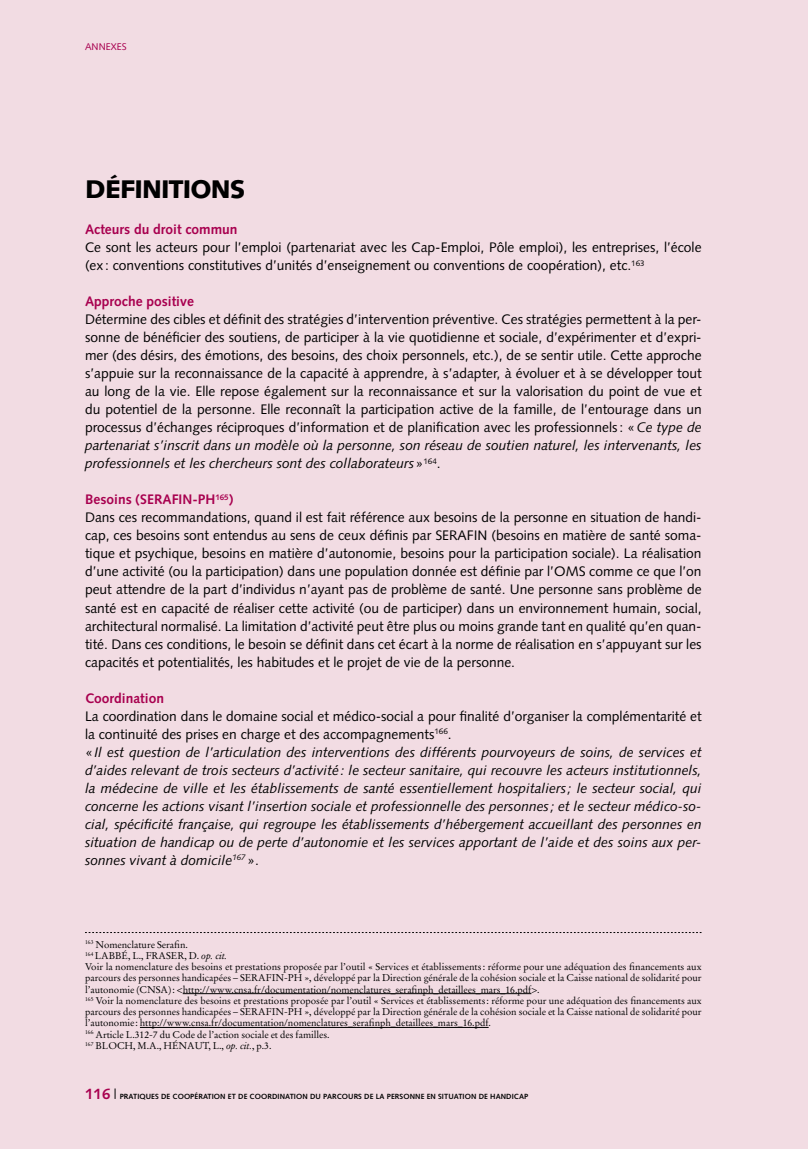
<style>
.page{position:relative;width:808px;height:1149px;background:#fff}
.page>*{position:absolute;margin:0;border:0;box-sizing:border-box;transform-origin:0 0}
.t1{font:900 25.5px "Syntax LT Std";letter-spacing:-.03em;color:#000}
.t2{font:13.8px/18px "Syntax LT Std";color:#000}
.t3{font:italic 13.8px/18px "Syntax LT Std";color:#000}
.t4{font:700 13.8px "Syntax LT Std";color:#a8004f}
.t5{font:9.75px/11.2px "Stempel Garamond LT Std";letter-spacing:-.005em;color:#000}
.t6{font:9.75px "Syntax LT Std";letter-spacing:.01em;color:#a8004f}
.t7{font:700 7.5px "Syntax LT Std";letter-spacing:.01em;color:#000}
.s1{font-style:italic}
.s2{font-weight:700;color:#a8004f}
.s3{font-style:normal}
.s4{font-size:15px;color:#a8004f}
</style>
<div class="page">
<div style="left:0;top:0;width:808px;height:1148px;background:#f2dce3"></div>
<hr style="left:183px;top:993px;width:348px;height:1px;background:#000">
<hr style="left:140px;top:1026px;width:349px;height:1px;background:#000">
<p class="t6" style="left:85px;top:41px;width:43px">ANNEXES</p>
<h1 class="t1" style="left:85px;top:174px;width:162px">DÉFINITIONS</h1>
<p class="t4" style="left:85px;top:221px;width:154px">Acteurs du droit commun</p>
<p class="t2" style="left:85px;top:238px;width:618px">Ce sont les acteurs pour l’emploi (partenariat avec les Cap-Emploi, Pôle emploi), les entreprises, l’école (ex: conventions constitutives d’unités d’enseignement ou conventions de coopération), etc.<sup>163</sup></p>
<p class="t4" style="left:85px;top:293px;width:110px">Approche positive</p>
<p class="t2" style="left:85px;top:310px;width:618px;text-align:justify">Détermine des cibles et définit des stratégies d’intervention préventive. Ces stratégies permettent à la per&shy;sonne de bénéficier des soutiens, de participer à la vie quotidienne et sociale, d’expérimenter et d’expri&shy;mer (des désirs, des émotions, des besoins, des choix personnels, etc.), de se sentir utile. Cette approche s’appuie sur la reconnaissance de la capacité à apprendre, à s’adapter, à évoluer et à se développer tout au long de la vie. Elle repose également sur la reconnaissance et sur la valorisation du point de vue et du potentiel de la personne. Elle reconnaît la participation active de la famille, de l’entourage dans un processus d’échanges réciproques d’information et de planification avec les professionnels: «<span class="s1">Ce type de partenariat s’inscrit dans un modèle où la personne, son réseau de soutien naturel, les intervenants, les professionnels et les chercheurs sont des collaborateurs</span>»<sup>164</sup>.</p>
<p class="t2" style="left:85px;top:490px;width:618px"><span class="s2">Besoins (SERAFIN-PH</span><sup>165</sup><span class="s2">)<br></span>Dans ces recommandations, quand il est fait référence aux besoins de la personne en situation de handi&shy;cap, ces besoins sont entendus au sens de ceux définis par SERAFIN (besoins en matière de santé soma&shy;tique et psychique, besoins en matière d’autonomie, besoins pour la participation sociale). La réalisation d’une activité (ou la participation) dans une population donnée est définie par l’OMS comme ce que l’on peut attendre de la part d’individus n’ayant pas de problème de santé. Une personne sans problème de santé est en capacité de réaliser cette activité (ou de participer) dans un environnement humain, social, architectural normalisé. La limitation d’activité peut être plus ou moins grande tant en qualité qu’en quan&shy;tité. Dans ces conditions, le besoin se définit dans cet écart à la norme de réalisation en s’appuyant sur les capacités et potentialités, les habitudes et le projet de vie de la personne.</p>
<p class="t4" style="left:85px;top:689px;width:81px">Coordination</p>
<p class="t3" style="left:85px;top:706px;width:618px"><span class="s3">La coordination dans le domaine social et médico-social a pour finalité d’organiser la complémentarité et la continuité des prises en charge et des accompagnements</span><sup>166</sup><span class="s3">.<br>«</span>Il est question de l’articulation des interventions des différents pourvoyeurs de soins, de services et d’aides relevant de trois secteurs d’activité: le secteur sanitaire, qui recouvre les acteurs institutionnels, la médecine de ville et les établissements de santé essentiellement hospitaliers; le secteur social, qui concerne les actions visant l’insertion sociale et professionnelle des personnes; et le secteur médico-so&shy;cial, spécificité française, qui regroupe les établissements d’hébergement accueillant des personnes en situation de handicap ou de perte d’autonomie et les services apportant de l’aide et des soins aux per&shy;sonnes vivant à domicile<sup>167</sup> <span class="s3">».</span></p>
<p class="t5" style="left:85px;top:938px;width:618px"><sup>163</sup> Nomenclature Serafin.<br><sup>164</sup> LABBÉ, L., FRASER, D. <span class="s1">op. cit.<br></span>Voir la nomenclature des besoins et prestations proposée par l’outil « Services et établissements: réforme pour une adéquation des financements aux parcours des personnes handicapées – SERAFIN-PH », développé par la Direction générale de la cohésion sociale et la Caisse national de solidarité pour l’autonomie (CNSA): &lt;http://www.cnsa.fr/documentation/nomenclatures_serafinph_detaillees_mars_16.pdf&gt;.<br><sup>165</sup> Voir la nomenclature des besoins et prestations proposée par l’outil « Services et établissements: réforme pour une adéquation des financements aux parcours des personnes handicapées – SERAFIN-PH », développé par la Direction générale de la cohésion sociale et la Caisse national de solidarité pour l’autonomie : http://www.cnsa.fr/documentation/nomenclatures_serafinph_detaillees_mars_16.pdf.<br><sup>166</sup> Article L.312-7 du Code de l’action sociale et des familles.<br><sup>167</sup> BLOCH, M.A., HÉNAUT, L., <span class="s1">op. cit.</span>, p.3.</p>
<p class="t7" style="left:85px;top:1091px;width:445px"><span class="s4">116</span> PRATIQUES DE COOPÉRATION ET DE COORDINATION DU PARCOURS DE LA PERSONNE EN SITUATION DE HANDICAP</p>
</div>
